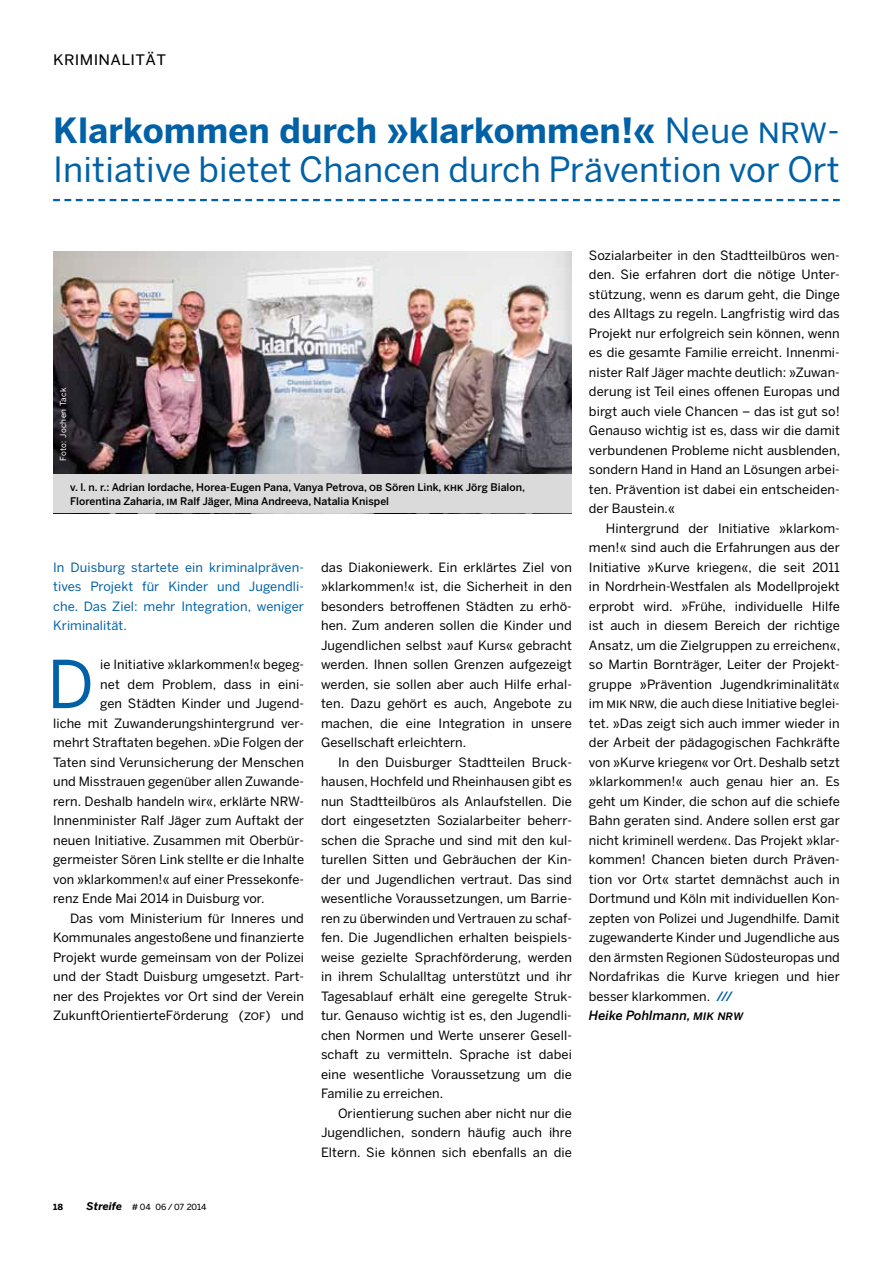
<style>
.page{position:relative;width:893px;height:1263px;background:#fff}
.page>*{position:absolute;margin:0;border:0;box-sizing:border-box;transform-origin:0 0}
.t1{font:65.4px "Benton Sans";color:#0061a7}
.t2{font:34.5px/39px "Benton Sans";letter-spacing:.005em;color:#0061a7}
.t3{font:18px "Benton Sans Regular SC";letter-spacing:.02em;color:#000}
.t4{font:12.75px/19.5px "Benton Sans";letter-spacing:.005em;color:#000;text-align:justify}
.t5{font:12.75px/19.5px "Benton Sans";letter-spacing:.005em;color:#0061a7;text-align:justify}
.t6{font:500 10.5px/13.5px "Benton Sans";color:#000}
.t7{font:10.5px "Benton Sans Regular SC";letter-spacing:-.005em;color:#000}
.t8{font:10.5px "Benton Sans Bold SC";color:#000}
.t9{font:8.25px "Benton Sans";letter-spacing:.04em;color:#fff}
.s1{font-weight:700}
.s2{font-family:"Benton Sans Regular SC"}
.s3{font-family:"Benton Sans Medium SC";font-weight:400}
.s4{font-weight:500;color:#0061a7}
.s5{font-weight:500;font-style:italic}
.s6{font-family:"Benton Sans Medium Italic SC"}
.s7{font-family:"Benton Sans";font-weight:700;font-style:italic}
</style>
<div class="page">
<svg style="left:53px;top:199px;width:787px;height:2px"></svg>
<img style="left:53px;top:252px;width:519px;height:223px">
<div style="left:53px;top:475px;width:519px;height:38px;background:#dadada"></div>
<h3 class="t3" style="left:53px;top:47px;width:114px">KRIMINALITÄT</h3>
<h2 class="t2" style="left:53px;top:110px;width:788px"><span class="s1">Klarkommen durch »klarkommen!«</span> Neue <span class="s2">NRW</span>-<br>Initiative bietet Chancen durch Prävention vor Ort</h2>
<p class="t9" style="left:58px;top:461px;width:74px;rotate:-90deg">Foto: Jochen Tack</p>
<p class="t6" style="left:70px;top:480px;width:456px">v. l. n. r.: Adrian Iordache, Horea-Eugen Pana, Vanya Petrova, <span class="s3">ob</span> Sören Link, <span class="s3">khk</span> Jörg Bialon,<br>Florentina Zaharia, <span class="s3">im</span> Ralf Jäger, Mina Andreeva, Natalia Knispel</p>
<p class="t5" style="left:53px;top:557px;width:252px">In Duisburg startete ein kriminalpräven&shy;tives Projekt für Kinder und Jugendli&shy;che. Das Ziel: mehr Integration, weniger Kriminalität.</p>
<h1 class="t1" style="left:47px;top:646px;width:48px">D</h1>
<p class="t4" style="left:100px;top:654px;width:205px">ie Initiative »klarkommen!« begeg-</p>
<p class="t4" style="left:100px;top:674px;width:205px">net dem Problem, dass in eini-</p>
<p class="t4" style="left:100px;top:693px;width:205px">gen Städten Kinder und Jugend-</p>
<p class="t4" style="left:53px;top:713px;width:252px">liche mit Zuwanderungshintergrund ver-</p>
<p class="t4" style="left:53px;top:732px;width:252px">mehrt Straftaten begehen. »Die Folgen der</p>
<p class="t4" style="left:53px;top:752px;width:252px">Taten sind Verunsicherung der Menschen</p>
<p class="t4" style="left:53px;top:771px;width:252px">und Misstrauen gegenüber allen Zuwande-</p>
<p class="t4" style="left:53px;top:791px;width:252px">rern. Deshalb handeln wir«, erklärte NRW-</p>
<p class="t4" style="left:53px;top:810px;width:252px">Innenminister Ralf Jäger zum Auftakt der</p>
<p class="t4" style="left:53px;top:830px;width:252px">neuen Initiative. Zusammen mit Oberbür-</p>
<p class="t4" style="left:53px;top:849px;width:252px">germeister Sören Link stellte er die Inhalte</p>
<p class="t4" style="left:53px;top:869px;width:252px">von »klarkommen!« auf einer Pressekonfe-</p>
<p class="t4" style="left:53px;top:888px;width:213px">renz Ende Mai 2014 in Duisburg vor.</p>
<p class="t4" style="left:70px;top:908px;width:235px">Das vom Ministerium für Inneres und</p>
<p class="t4" style="left:53px;top:927px;width:252px">Kommunales angestoßene und finanzierte</p>
<p class="t4" style="left:53px;top:947px;width:252px">Projekt wurde gemeinsam von der Polizei</p>
<p class="t4" style="left:53px;top:966px;width:252px">und der Stadt Duisburg umgesetzt. Part-</p>
<p class="t4" style="left:53px;top:986px;width:252px">ner des Projektes vor Ort sind der Verein</p>
<p class="t4" style="left:53px;top:1005px;width:252px">ZukunftOrientierteFörderung (<span class="s2">ZOF</span>) und</p>
<p class="t4" style="left:321px;top:557px;width:252px">das Diakoniewerk. Ein erklärtes Ziel von »klarkommen!« ist, die Sicherheit in den besonders betroffenen Städten zu erhö&shy;hen. Zum anderen sollen die Kinder und Jugendlichen selbst »auf Kurs« gebracht werden. Ihnen sollen Grenzen aufgezeigt werden, sie sollen aber auch Hilfe erhal&shy;ten. Dazu gehört es auch, Angebote zu machen, die eine Integration in unsere Gesellschaft erleichtern.</p>
<p class="t4" style="left:321px;top:752px;width:252px;text-indent:17px">In den Duisburger Stadtteilen Bruck&shy;hausen, Hochfeld und Rheinhausen gibt es nun Stadtteilbüros als Anlaufstellen. Die dort eingesetzten Sozialarbeiter beherr&shy;schen die Sprache und sind mit den kul&shy;turellen Sitten und Gebräuchen der Kin&shy;der und Jugendlichen vertraut. Das sind wesentliche Voraussetzungen, um Barrie&shy;ren zu überwinden und Vertrauen zu schaf&shy;fen. Die Jugendlichen erhalten beispiels&shy;weise gezielte Sprachförderung, werden in ihrem Schulalltag unterstützt und ihr Tagesablauf erhält eine geregelte Struk&shy;tur. Genauso wichtig ist es, den Jugendli&shy;chen Normen und Werte unserer Gesell&shy;schaft zu vermitteln. Sprache ist dabei eine wesentliche Voraussetzung um die Familie zu erreichen.</p>
<p class="t4" style="left:321px;top:1103px;width:252px;text-indent:17px">Orientierung suchen aber nicht nur die Jugendlichen, sondern häufig auch ihre Eltern. Sie können sich ebenfalls an die</p>
<p class="t4" style="left:589px;top:245px;width:253px">Sozialarbeiter in den Stadtteilbüros wen&shy;den. Sie erfahren dort die nötige Unter&shy;stützung, wenn es darum geht, die Dinge des Alltags zu regeln. Langfristig wird das Projekt nur erfolgreich sein können, wenn es die gesamte Familie erreicht. Innenmi&shy;nister Ralf Jäger machte deutlich: »Zuwan&shy;derung ist Teil eines offenen Europas und birgt auch viele Chancen – das ist gut so!<br>Genauso wichtig ist es, dass wir die damit verbundenen Probleme nicht ausblenden, sondern Hand in Hand an Lösungen arbei&shy;ten. Prävention ist dabei ein entscheiden&shy;der Baustein.«</p>
<p class="t4" style="left:589px;top:518px;width:253px;text-align:left;text-indent:17px">Hintergrund der Initiative »klarkom&shy;men!« sind auch die Erfahrungen aus der Initiative »Kurve kriegen«, die seit 2011 in Nordrhein-Westfalen als Modellprojekt erprobt wird. »Frühe, individuelle Hilfe ist auch in diesem Bereich der richtige Ansatz, um die Zielgruppen zu erreichen«, so Martin Bornträger, Leiter der Projekt&shy;gruppe »Prävention Jugendkriminalität« im <span class="s2">MIK NRW,</span> die auch diese Initiative beglei&shy;tet. »Das zeigt sich auch immer wieder in der Arbeit der pädagogischen Fachkräfte von »Kurve kriegen« vor Ort. Deshalb setzt »klarkommen!« auch genau hier an. Es geht um Kinder, die schon auf die schiefe Bahn geraten sind. Andere sollen erst gar nicht kriminell werden«. Das Projekt »klar&shy;kommen! Chancen bieten durch Präven&shy;tion vor Ort« startet demnächst auch in Dortmund und Köln mit individuellen Kon&shy;zepten von Polizei und Jugendhilfe. Damit zugewanderte Kinder und Jugendliche aus den ärmsten Regionen Südosteuropas und Nordafrikas die Kurve kriegen und hier besser klarkommen. <span class="s4">///<br></span><span class="s5">Heike Pohlmann,</span> <span class="s6">MIK NRW</span></p>
<p class="t8" style="left:53px;top:1199px;width:11px">18</p>
<p class="t7" style="left:87px;top:1199px;width:121px"><span class="s7">Streife</span> #04 06/07 2014</p>
</div>
